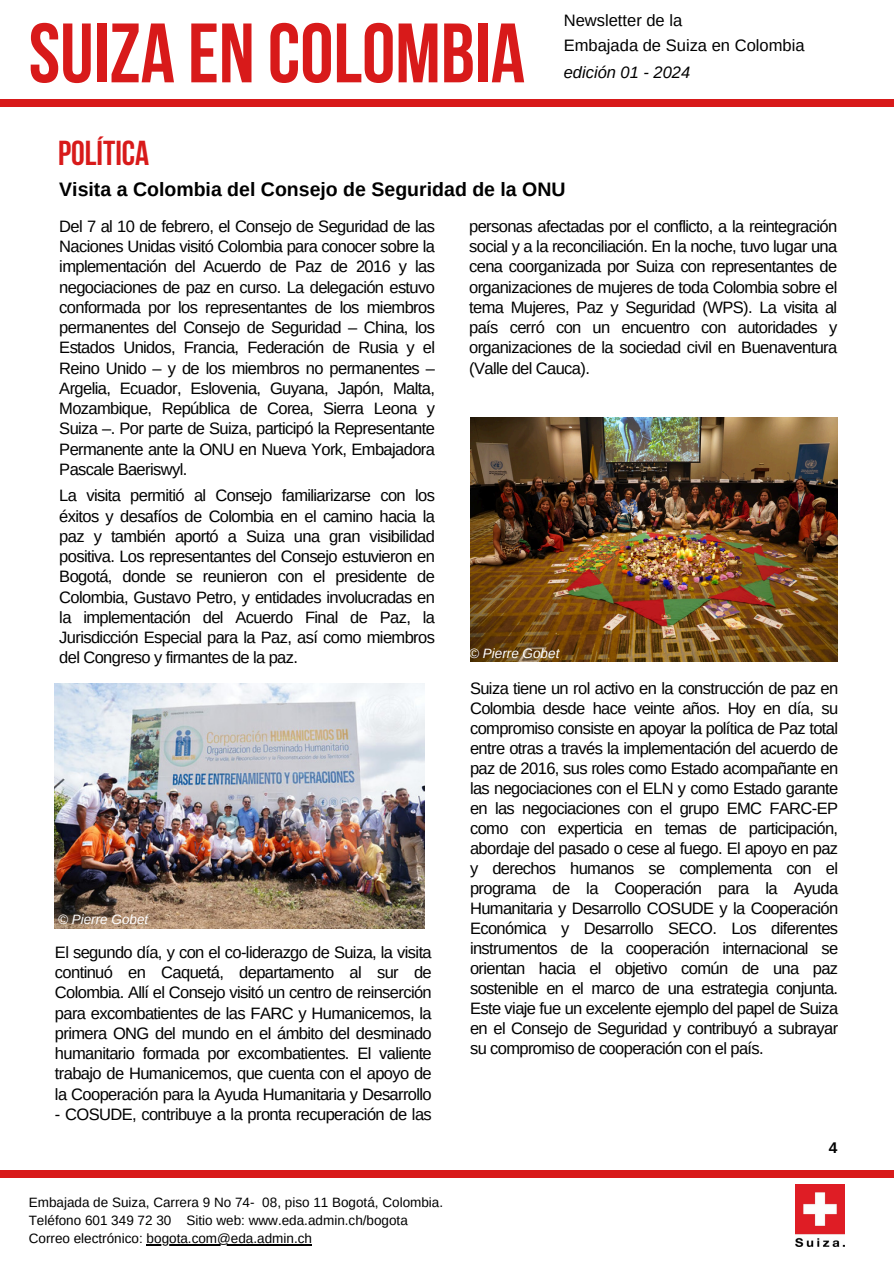
<style>
.page{position:relative;width:894px;height:1264px;background:#fff}
.page>*{position:absolute;margin:0;border:0;box-sizing:border-box;transform-origin:0 0}
.t1{font:700 84px "Bebas Neue";color:#d81a1a}
.t2{font:700 34.5px "Bebas Neue";color:#d81a1a}
.t3{font:700 19.5px "Arimo";color:#000}
.t4{font:16.5px/20.2px "Arimo";letter-spacing:-.035em;color:#000;text-align:justify}
.t5{font:16.5px/24.8px "Arimo";color:#000}
.t6{font:italic 16.5px "Arimo";color:#000}
.t7{font:700 15.45px "Arimo";color:#000}
.t8{font:13.5px "Arimo";color:#000}
.t9{font:italic 13.5px "Arimo";color:#fff}
</style>
<div class="page">
<div style="left:0;top:99px;width:893px;height:8px;background:#d81a1a"></div>
<img style="left:795px;top:1184px;width:49px;height:62px">
<div style="left:0;top:1169px;width:893px;height:8px;background:#d81a1a"></div>
<hr style="left:147px;top:1244px;width:165px;height:1px;background:#000">
<img style="left:470px;top:417px;width:366px;height:244px">
<img style="left:55px;top:683px;width:369px;height:245px">
<h4 class="t1" style="left:29px;top:19px;width:497px">SUIZA EN COLOMBIA</h4>
<p class="t5" style="left:563px;top:8px;width:242px">Newsletter de la<br>Embajada de Suiza en Colombia</p>
<p class="t6" style="left:563px;top:63px;width:128px">edición 01 - 2024</p>
<p class="t2" style="left:58px;top:139px;width:93px">POLÍTICA</p>
<p class="t3" style="left:59px;top:178px;width:507px">Visita a Colombia del Consejo de Seguridad de la ONU</p>
<h4 class="t4" style="left:59px;top:216px;width:377px">Del 7 al 10 de febrero, el Consejo de Seguridad de las Naciones Unidas visitó Colombia para conocer sobre la implementación del Acuerdo de Paz de 2016 y las negociaciones de paz en curso. La delegación estuvo conformada por los representantes de los miembros permanentes del Consejo de Seguridad – China, los Estados Unidos, Francia, Federación de Rusia y el Reino Unido – y de los miembros no permanentes – Argelia, Ecuador, Eslovenia, Guyana, Japón, Malta, Mozambique, República de Corea, Sierra Leona y Suiza –. Por parte de Suiza, participó la Representante Permanente ante la ONU en Nueva York, Embajadora Pascale Baeriswyl.</h4>
<p class="t4" style="left:469px;top:216px;width:369px">personas afectadas por el conflicto, a la reintegración social y a la reconciliación. En la noche, tuvo lugar una cena coorganizada por Suiza con representantes de organizaciones de mujeres de toda Colombia sobre el tema Mujeres, Paz y Seguridad (WPS). La visita al país cerró con un encuentro con autoridades y organizaciones de la sociedad civil en Buenaventura (Valle del Cauca).</p>
<p class="t4" style="left:59px;top:485px;width:377px">La visita permitió al Consejo familiarizarse con los éxitos y desafíos de Colombia en el camino hacia la paz y también aportó a Suiza una gran visibilidad positiva. Los representantes del Consejo estuvieron en Bogotá, donde se reunieron con el presidente de Colombia, Gustavo Petro, y entidades involucradas en la implementación del Acuerdo Final de Paz, la Jurisdicción Especial para la Paz, así como miembros del Congreso y firmantes de la paz.</p>
<p class="t9" style="left:58px;top:911px;width:92px">© Pierre Gobet</p>
<p class="t4" style="left:55px;top:941px;width:378px">El segundo día, y con el co-liderazgo de Suiza, la visita continuó en Caquetá, departamento al sur de Colombia. Allí el Consejo visitó un centro de reinserción para excombatientes de las FARC y Humanicemos, la primera ONG del mundo en el ámbito del desminado humanitario formada por excombatientes. El valiente trabajo de Humanicemos, que cuenta con el apoyo de la Cooperación para la Ayuda Humanitaria y Desarrollo</p>
<p class="t4" style="left:55px;top:1103px;width:378px">- COSUDE, contribuye a la pronta recuperación de las</p>
<h4 class="t8" style="left:29px;top:1194px;width:416px">Embajada de Suiza, Carrera 9 No 74- 08, piso 11 Bogotá, Colombia.</h4>
<h4 class="t8" style="left:29px;top:1212px;width:380px">Teléfono 601 349 72 30 Sitio web: www.eda.admin.ch/bogota</h4>
<p class="t8" style="left:29px;top:1230px;width:285px">Correo electrónico: bogota.com@eda.admin.ch</p>
<p class="t9" style="left:469px;top:646px;width:92px">© Pierre Gobet</p>
<h4 class="t4" style="left:470px;top:678px;width:369px">Suiza tiene un rol activo en la construcción de paz en Colombia desde hace veinte años. Hoy en día, su compromiso consiste en apoyar la política de Paz total entre otras a través la implementación del acuerdo de paz de 2016, sus roles como Estado acompañante en las negociaciones con el ELN y como Estado garante en las negociaciones con el grupo EMC FARC-EP como con experticia en temas de participación, abordaje del pasado o cese al fuego. El apoyo en paz y derechos humanos se complementa con el programa de la Cooperación para la Ayuda Humanitaria y Desarrollo COSUDE y la Cooperación Económica y Desarrollo SECO. Los diferentes instrumentos de la cooperación internacional se orientan hacia el objetivo común de una paz sostenible en el marco de una estrategia conjunta.<br>Este viaje fue un excelente ejemplo del papel de Suiza en el Consejo de Seguridad y contribuyó a subrayar su compromiso de cooperación con el país.</h4>
<h4 class="t7" style="left:828px;top:1138px;width:10px">4</h4>
</div>
